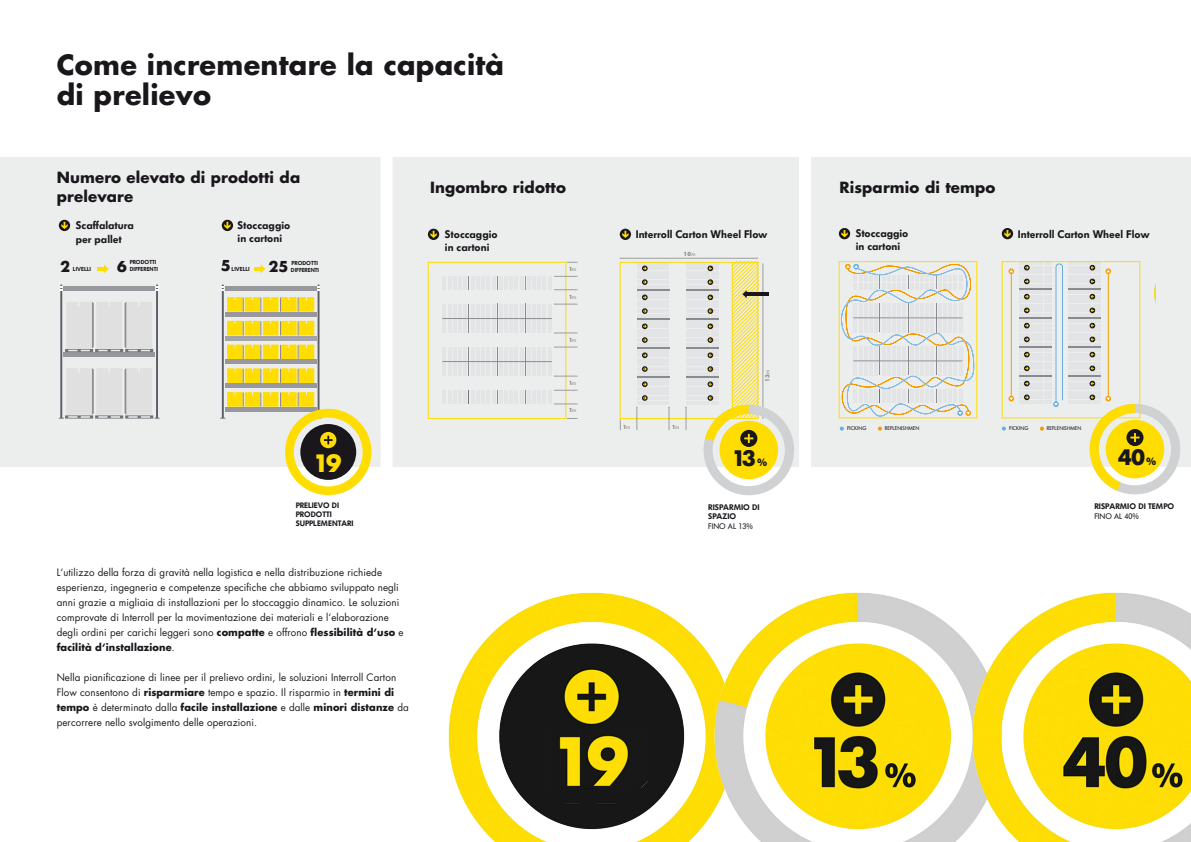
<style>
.page{position:relative;width:1191px;height:842px;background:#fff}
.page>*{position:absolute;margin:0;border:0;box-sizing:border-box;transform-origin:0 0}
.t1{font:700 27.2px/30.6px "Futura";letter-spacing:.01em;color:#1a171c}
.t2{font:700 24.9px "Futura BQ";color:#fd0}
.t3{font:700 22.2px "Futura BQ";color:#1a171c}
.t4{font:700 15.6px "Futura BQ";color:#1a171c}
.t5{font:700 15px/18.8px "Futura";letter-spacing:.01em;color:#1a171c}
.t6{font:600 10.9px/13.1px "Futura BQ";color:#1a171c}
.t7{font:10px/15px "Futura";letter-spacing:.01em;color:#1a171c}
.t8{font:600 8px/9.7px "Futura BQ";color:#1a171c}
.t9{font:8px "Futura BQ";color:#1a171c}
.t10{font:600 7.8px/9.4px "Futura BQ";color:#1a171c}
.t11{font:600 5.7px/6.7px "Futura BQ";color:#1a171c}
.t12{font:700 5.7px "Futura BQ";color:#908a87}
.t13{font:700 5.7px "Futura BQ";color:#87888a}
.t14{font:5.3px "Futura BQ";letter-spacing:.015em;color:#1a171c}
.s1{font-weight:400}
.s2{font-size:10.5px}
.s3{font-weight:700}
</style>
<div class="page">
<img style="left:448px;top:592px;width:267px;height:250px">
<img style="left:715px;top:592px;width:257px;height:250px">
<img style="left:972px;top:592px;width:219px;height:250px">
<div style="left:0;top:157px;width:1191px;height:310px;background:#eceded"></div>
<div style="left:59px;top:220px;width:11px;height:11px;background:#1a171c;border-radius:50%"></div>
<svg style="left:61px;top:222px;width:7px;height:7px"></svg>
<div style="left:222px;top:220px;width:11px;height:11px;background:#1a171c;border-radius:50%"></div>
<svg style="left:224px;top:222px;width:7px;height:7px"></svg>
<svg style="left:254px;top:264px;width:11px;height:9px"></svg>
<svg style="left:98px;top:264px;width:11px;height:9px"></svg>
<svg style="left:59px;top:285px;width:100px;height:134px"></svg>
<svg style="left:620px;top:229px;width:11px;height:11px"></svg>
<svg style="left:622px;top:231px;width:6px;height:7px"></svg>
<svg style="left:636px;top:262px;width:34px;height:168px"></svg>
<hr style="left:620px;top:258px;width:137px;height:1px;background:#9c9e9f">
<svg style="left:220px;top:285px;width:151px;height:210px"></svg>
<svg style="left:685px;top:258px;width:109px;height:237px"></svg>
<div style="left:428px;top:229px;width:11px;height:11px;background:#1a171c;border-radius:50%"></div>
<svg style="left:430px;top:231px;width:7px;height:7px"></svg>
<div style="left:428px;top:262px;width:138px;height:157px;border:1px solid #fd0"></div>
<svg style="left:468px;top:276px;width:109px;height:15px"></svg>
<svg style="left:442px;top:304px;width:135px;height:30px"></svg>
<svg style="left:442px;top:347px;width:135px;height:30px"></svg>
<svg style="left:468px;top:390px;width:109px;height:15px"></svg>
<div style="left:380px;top:136px;width:12px;height:361px;background:#fff"></div>
<div style="left:799px;top:136px;width:12px;height:361px;background:#fff"></div>
<img style="left:543px;top:730px;width:105px;height:58px">
<img style="left:543px;top:788px;width:105px;height:14px">
<div style="left:839px;top:228px;width:11px;height:11px;background:#1a171c;border-radius:50%"></div>
<svg style="left:841px;top:230px;width:6px;height:7px"></svg>
<svg style="left:1001px;top:228px;width:12px;height:11px"></svg>
<svg style="left:1004px;top:230px;width:6px;height:7px"></svg>
<svg style="left:878px;top:427px;width:4px;height:4px"></svg>
<svg style="left:839px;top:427px;width:5px;height:4px"></svg>
<svg style="left:1001px;top:261px;width:179px;height:233px"></svg>
<svg style="left:841px;top:264px;width:133px;height:153px"></svg>
<h1 class="t1" style="left:57px;top:48px;width:449px">Come incrementare la capacità di prelievo</h1>
<h3 class="t5" style="left:57px;top:168px;width:245px">Numero elevato di prodotti da prelevare</h3>
<h3 class="t5" style="left:430px;top:177px;width:137px">Ingombro ridotto</h3>
<h3 class="t5" style="left:839px;top:177px;width:158px">Risparmio di tempo</h3>
<p class="t6" style="left:855px;top:227px;width:54px">Stoccaggio in cartoni</p>
<p class="t6" style="left:1017px;top:227px;width:133px">Interroll Carton Wheel Flow</p>
<p class="t6" style="left:76px;top:219px;width:59px;line-height:13.6px">Scaffalatura per pallet</p>
<p class="t6" style="left:238px;top:219px;width:54px">Stoccaggio in cartoni</p>
<h3 class="t4" style="left:220px;top:256px;width:12px">5</h3>
<p class="t11" style="left:232px;top:266px;width:20px">LIVELLI</p>
<h3 class="t4" style="left:269px;top:256px;width:21px">25</h3>
<p class="t11" style="left:291px;top:260px;width:28px">PRODOTTI</p>
<p class="t6" style="left:445px;top:227px;width:54px">Stoccaggio in cartoni</p>
<p class="t6" style="left:607px;top:228px;width:133px">Interroll Carton Wheel Flow</p>
<p class="t13" style="left:569px;top:266px;width:9px">1<span class="s1">m</span></p>
<p class="t12" style="left:569px;top:293px;width:9px">1<span class="s1">m</span></p>
<p class="t12" style="left:569px;top:336px;width:9px">1<span class="s1">m</span></p>
<p class="t12" style="left:569px;top:379px;width:9px">1<span class="s1">m</span></p>
<p class="t12" style="left:569px;top:406px;width:9px">1<span class="s1">m</span></p>
<p class="t6" style="left:474px;top:227px;width:54px">Stoccaggio</p>
<p class="t6" style="left:635px;top:228px;width:133px">Interroll Carton Wheel Flow</p>
<p class="t12" style="left:683px;top:250px;width:13px">10<span class="s1">m</span></p>
<p class="t11" style="left:130px;top:259px;width:30px">PRODOTTI<br>DIFFERENTI</p>
<h3 class="t4" style="left:60px;top:256px;width:12px">2</h3>
<p class="t11" style="left:73px;top:266px;width:20px">LIVELLI</p>
<h3 class="t4" style="left:117px;top:256px;width:12px">6</h3>
<p class="t11" style="left:291px;top:266px;width:30px">DIFFERENTI</p>
<p class="t12" style="left:763px;top:382px;width:13px;rotate:-90deg">13<span class="s1">m</span></p>
<p class="t12" style="left:623px;top:423px;width:9px">1<span class="s1">m</span></p>
<p class="t12" style="left:672px;top:423px;width:9px">1<span class="s1">m</span></p>
<h3 class="t3" style="left:731px;top:444px;width:37px">13 <span class="s2">%</span></h3>
<h2 class="t2" style="left:312px;top:447px;width:31px">19</h2>
<p class="t10" style="left:296px;top:500px;width:59px">PRELIEVO DI<br>PRODOTTI<br>SUPPLEMENTARI</p>
<p class="t8" style="left:708px;top:502px;width:53px">RISPARMIO DI<br>SPAZIO</p>
<p class="t9" style="left:708px;top:521px;width:46px">FINO AL 13%</p>
<p class="t7" style="left:57px;top:564px;width:348px">L‘utilizzo della forza di gravità nella logistica e nella distribuzione richiede esperienza, ingegneria e competenze specifiche che abbiamo sviluppato negli anni grazie a migliaia di installazioni per lo stoccaggio dinamico. Le soluzioni comprovate di Interroll per la movimentazione dei materiali e l‘elaborazione degli ordini per carichi leggeri sono <span class="s3">compatte</span> e offrono <span class="s3">flessibilità d‘uso</span> e <span class="s3">facilità d‘installazione</span>.</p>
<p class="t7" style="left:57px;top:669px;width:353px">Nella pianificazione di linee per il prelievo ordini, le soluzioni Interroll Carton Flow consentono di <span class="s3">risparmiare</span> tempo e spazio. Il risparmio in <span class="s3">termini di tempo</span> è determinato dalla <span class="s3">facile installazione</span> e dalle <span class="s3">minori distanze</span> da percorrere nello svolgimento delle operazioni.</p>
<p class="t14" style="left:847px;top:425px;width:21px">PICKING</p>
<p class="t14" style="left:885px;top:425px;width:36px">REPLENISHMEN</p>
<p class="t14" style="left:1009px;top:425px;width:21px">PICKING</p>
<p class="t14" style="left:1047px;top:425px;width:36px">REPLENISHMEN</p>
<h3 class="t3" style="left:1117px;top:443px;width:40px">40 <span class="s2">%</span></h3>
<p class="t8" style="left:1094px;top:502px;width:81px">RISPARMIO DI TEMPO</p>
<p class="t9" style="left:1094px;top:511px;width:46px">FINO AL 40%</p>
</div>
